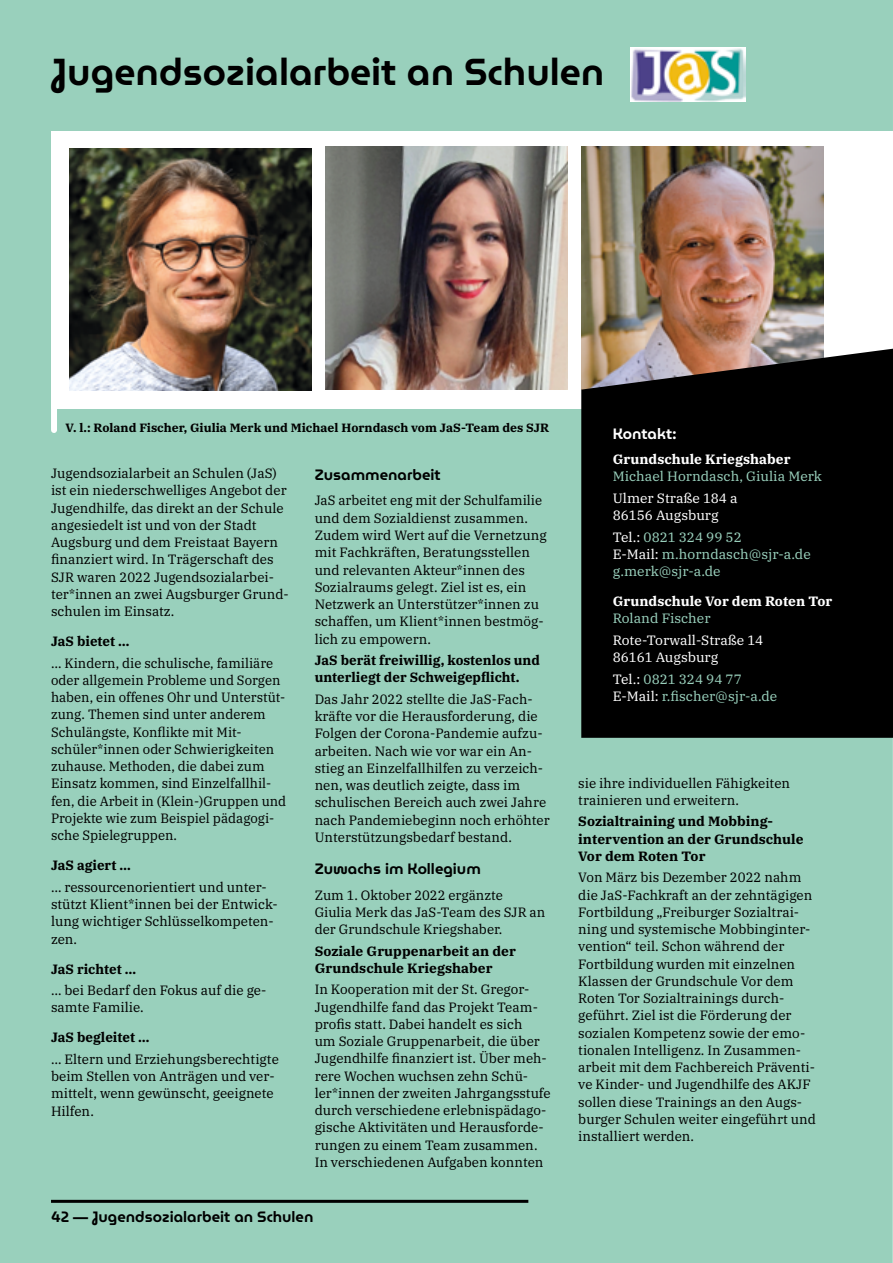
<style>
.page{position:relative;width:893px;height:1263px;background:#99d0bc}
.page>*{position:absolute;margin:0;border:0;box-sizing:border-box;transform-origin:0 0}
.main_head{font:600 37.5px "Museo Moderno";color:#000}
.fliesstext{font:600 15px "Museo Moderno";color:#000}
.subhead1{font:600 15px "Museo Moderno";color:#fff}
.fliesstext-2{font:13.5px/17.2px "IBM Plex Serif";color:#000}
.fliesstext-3{font:13.5px/17.2px "IBM Plex Serif";color:#000;scale:.95 1}
.subhead2{font:13.5px/17.2px "IBM Plex Serif";color:#000}
.fliesstext-4{font:700 13.5px/17.2px "IBM Plex Serif";color:#000}
.fliesstext-5{font:13.5px/17.2px "IBM Plex Serif";color:#99d0bc}
.fliesstext-6{font:13.5px/17.2px "IBM Plex Serif";color:#000;scale:.96 1}
.subhead2-2{font:700 13.5px/17.2px "IBM Plex Serif";color:#000}
.fliesstext-7{font:13.5px/17.2px "IBM Plex Serif";color:#fff}
.subhead2-3{font:700 13.5px "IBM Plex Serif";color:#fff}
.BU_neu{font:700 12px "IBM Plex Serif";color:#000}
.s1{color:#fff}
</style>
<div class="page">
<div style="left:51px;top:383px;width:6px;height:47px;background:#fff"></div>
<img style="left:630px;top:48px;width:115px;height:53px">
<hr style="left:51px;top:1200px;width:477px;height:3px;background:#000">
<div style="left:51px;top:131px;width:842px;height:278px;background:#fff"></div>
<img style="left:69px;top:148px;width:243px;height:243px">
<img style="left:325px;top:147px;width:243px;height:243px">
<img style="left:581px;top:147px;width:243px;height:202px">
<svg style="left:581px;top:349px;width:312px;height:389px;background:#0a0909"></svg>
<p class="main_head" style="left:51px;top:44px;width:555px">Jugendsozialarbeit an Schulen</p>
<p class="BU_neu" style="left:66px;top:418px;width:485px">V. l.: Roland Fischer, Giulia Merk und Michael Horndasch vom JaS-Team des SJR</p>
<p class="fliesstext-2" style="left:51px;top:464px;width:239px">Jugendsozialarbeit an Schulen (JaS) ist ein niederschwelliges Angebot der Jugendhilfe, das direkt an der Schule angesiedelt ist und von der Stadt Augsburg und dem Freistaat Bayern finanziert wird. In Trägerschaft des SJR waren 2022 Jugendsozialarbei&shy;ter*innen an zwei Augsburger Grund&shy;schulen im Einsatz.</p>
<p class="fliesstext-4" style="left:51px;top:632px;width:80px">JaS bietet …</p>
<p class="fliesstext-3" style="left:51px;top:653px;width:249px">… Kindern, die schulische, familiäre oder allgemein Probleme und Sorgen haben, ein offenes Ohr und Unterstüt&shy;zung. Themen sind unter anderem Schulängste, Konflikte mit Mit&shy;schüler*innen oder Schwierigkeiten zuhause. Methoden, die dabei zum Einsatz kommen, sind Einzelfallhil&shy;fen, die Arbeit in (Klein-)Gruppen und Projekte wie zum Beispiel pädagogi&shy;sche Spielegruppen.</p>
<p class="fliesstext-4" style="left:51px;top:856px;width:81px">JaS agiert …</p>
<p class="fliesstext-3" style="left:51px;top:877px;width:240px">… ressourcenorientiert und unter&shy;stützt Klient*innen bei der Entwick&shy;lung wichtiger Schlüsselkompeten&shy;zen.</p>
<p class="fliesstext-4" style="left:51px;top:959px;width:87px">JaS richtet …</p>
<p class="fliesstext-3" style="left:51px;top:980px;width:228px">… bei Bedarf den Fokus auf die ge&shy;samte Familie.</p>
<p class="fliesstext-4" style="left:51px;top:1028px;width:100px">JaS begleitet …</p>
<p class="fliesstext-3" style="left:51px;top:1049px;width:241px">… Eltern und Erziehungsberechtigte beim Stellen von Anträgen und ver&shy;mittelt, wenn gewünscht, geeignete<br>Hilfen.</p>
<p class="fliesstext" style="left:315px;top:463px;width:128px">Zusammenarbeit</p>
<p class="fliesstext-3" style="left:315px;top:491px;width:246px">JaS arbeitet eng mit der Schulfamilie und dem Sozialdienst zusammen.<br>Zudem wird Wert auf die Vernetzung mit Fachkräften, Beratungsstellen und relevanten Akteur*innen des Sozialraums gelegt. Ziel ist es, ein Netzwerk an Unterstützer*innen zu schaffen, um Klient*innen bestmög&shy;lich zu empowern.</p>
<p class="fliesstext-4" style="left:315px;top:651px;width:227px">JaS berät freiwillig, kostenlos und unterliegt der Schweigepflicht.</p>
<p class="fliesstext-2" style="left:315px;top:689px;width:237px">Das Jahr 2022 stellte die JaS-Fach&shy;kräfte vor die Herausforderung, die Folgen der Corona-Pandemie aufzu&shy;arbeiten. Nach wie vor war ein An&shy;stieg an Einzelfallhilfen zu verzeich&shy;nen, was deutlich zeigte, dass im schulischen Bereich auch zwei Jahre nach Pandemiebeginn noch erhöhter Unterstützungsbedarf bestand.</p>
<p class="fliesstext" style="left:315px;top:857px;width:168px">Zuwachs im Kollegium</p>
<p class="fliesstext-6" style="left:315px;top:885px;width:242px">Zum 1. Oktober 2022 ergänzte<br>Giulia Merk das JaS-Team des SJR an der Grundschule Kriegshaber.</p>
<p class="fliesstext-4" style="left:315px;top:941px;width:203px">Soziale Gruppenarbeit an der<br>Grundschule Kriegshaber</p>
<p class="fliesstext-2" style="left:315px;top:980px;width:238px">In Kooperation mit der St. Gregor-Jugendhilfe fand das Projekt Team&shy;profis statt. Dabei handelt es sich<br>um Soziale Gruppenarbeit, die über Jugendhilfe finanziert ist. Über meh&shy;rere Wochen wuchsen zehn Schü&shy;ler*innen der zweiten Jahrgangsstufe durch verschiedene erlebnispädago&shy;gische Aktivitäten und Herausforde&shy;rungen zu einem Team zusammen.<br>In verschiedenen Aufgaben konnten</p>
<p class="fliesstext" style="left:51px;top:1205px;width:264px">42 — Jugendsozialarbeit an Schulen</p>
<p class="subhead1" style="left:613px;top:422px;width:65px">Kontakt:</p>
<p class="subhead2-3" style="left:613px;top:448px;width:179px">Grundschule Kriegshaber</p>
<p class="fliesstext-5" style="left:613px;top:467px;width:211px">Michael Horndasch, Giulia Merk</p>
<p class="fliesstext-7" style="left:613px;top:488px;width:126px">Ulmer Straße 184 a<br>86156 Augsburg</p>
<p class="fliesstext-5" style="left:613px;top:527px;width:131px"><span class="s1">Tel.:</span> 0821 324 99 52</p>
<p class="fliesstext-5" style="left:613px;top:544px;width:200px"><span class="s1">E-Mail:</span> m.horndasch@sjr-a.de g.merk@sjr-a.de</p>
<p class="subhead2-3" style="left:613px;top:591px;width:221px">Grundschule Vor dem Roten Tor</p>
<p class="fliesstext-5" style="left:613px;top:609px;width:99px">Roland Fischer</p>
<p class="fliesstext-7" style="left:613px;top:630px;width:152px">Rote-Torwall-Straße 14<br>86161 Augsburg</p>
<p class="fliesstext-5" style="left:613px;top:669px;width:131px"><span class="s1">Tel.:</span> 0821 324 94 77</p>
<p class="fliesstext-5" style="left:613px;top:686px;width:166px"><span class="s1">E-Mail:</span> r.fischer@sjr-a.de</p>
<p class="fliesstext-2" style="left:578px;top:773px;width:213px">sie ihre individuellen Fähigkeiten trainieren und erweitern.</p>
<p class="subhead2-2" style="left:578px;top:812px;width:227px">Sozialtraining und Mobbing&shy;intervention an der Grundschule<br>Vor dem Roten Tor</p>
<p class="subhead2" style="left:578px;top:868px;width:239px">Von März bis Dezember 2022 nahm die JaS-Fachkraft an der zehntägigen Fortbildung „Freiburger Sozialtrai&shy;ning und systemische Mobbinginter&shy;vention“ teil. Schon während der Fortbildung wurden mit einzelnen Klassen der Grundschule Vor dem Roten Tor Sozialtrainings durch&shy;geführt. Ziel ist die Förderung der sozialen Kompetenz sowie der emo&shy;tionalen Intelligenz. In Zusammen&shy;arbeit mit dem Fachbereich Präventi&shy;ve Kinder- und Jugendhilfe des AKJF sollen diese Trainings an den Augs&shy;burger Schulen weiter eingeführt und installiert werden.</p>
</div>
